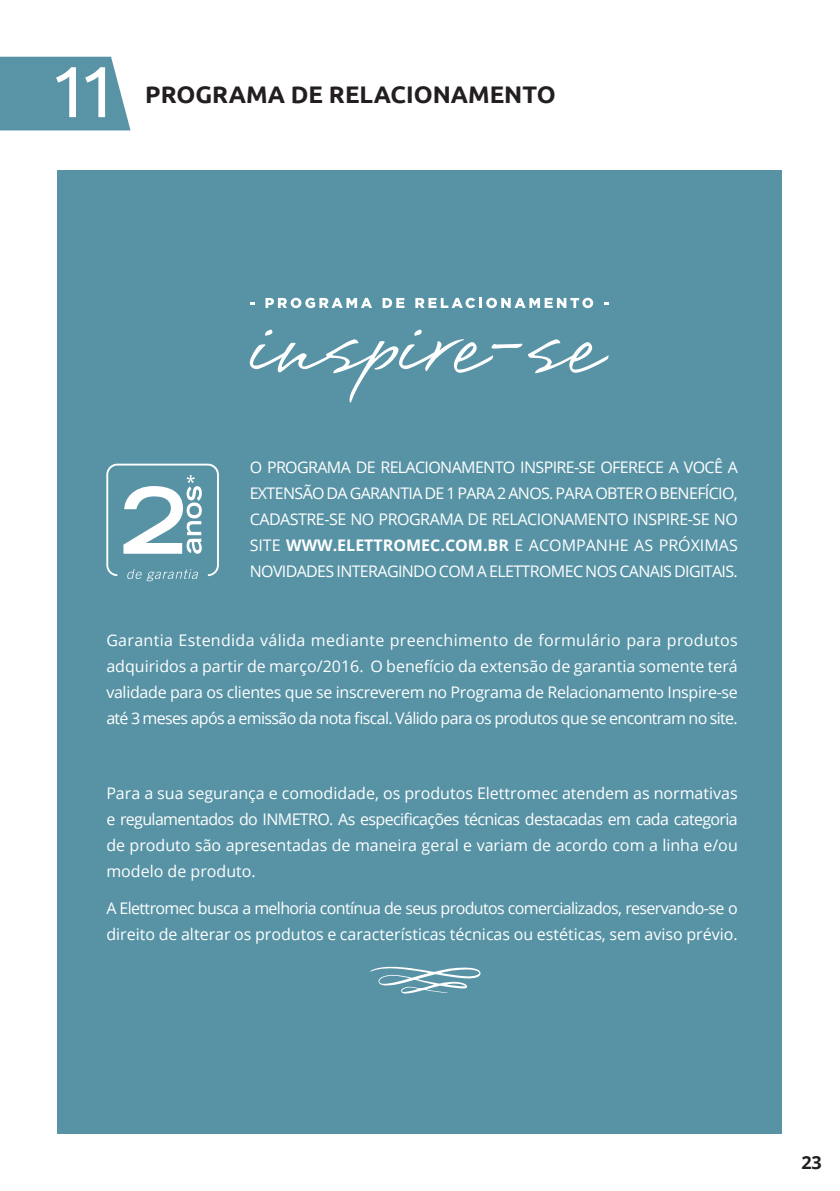
<style>
.page{position:relative;width:840px;height:1191px;background:#fff}
.page>*{position:absolute;margin:0;border:0;box-sizing:border-box;transform-origin:0 0}
.t1{font:72px "Ubuntu";color:#fff}
.titulo{font:700 24px "Ubuntu";color:#231f20}
.t2{font:700 18px "Open Sans";color:#231f20}
.t3{font:16px/26px "Open Sans";letter-spacing:-.04em;color:#fff;text-align:justify}
.t4{font:16px/26px "Open Sans";letter-spacing:-.02em;color:#fff}
.s1{font-weight:700}
</style>
<div class="page">
<svg style="left:0;top:57px;width:130px;height:73px;background:#639bab"></svg>
<div style="left:58px;top:170px;width:723px;height:963px;background:#5793a5"></div>
<svg style="left:250px;top:302px;width:4px;height:3px"></svg>
<svg style="left:265px;top:298px;width:107px;height:10px"></svg>
<svg style="left:382px;top:298px;width:22px;height:10px"></svg>
<svg style="left:415px;top:298px;width:178px;height:10px"></svg>
<svg style="left:604px;top:302px;width:4px;height:3px"></svg>
<svg style="left:250px;top:330px;width:358px;height:72px"></svg>
<svg style="left:106px;top:463px;width:113px;height:118px"></svg>
<svg style="left:370px;top:966px;width:110px;height:27px"></svg>
<p class="t1" style="left:49px;top:48px;width:71px">11</p>
<p class="titulo" style="left:145px;top:80px;width:411px">PROGRAMA DE RELACIONAMENTO</p>
<p class="t3" style="left:249px;top:454px;width:489px">O PROGRAMA DE RELACIONAMENTO INSPIRE-SE OFERECE A VOCÊ A EXTENSÃO DA GARANTIA DE 1 PARA 2 ANOS. PARA OBTER O BENEFÍCIO, CADASTRE-SE NO PROGRAMA DE RELACIONAMENTO INSPIRE-SE NO SITE <span class="s1">WWW.ELETTROMEC.COM.BR</span> E ACOMPANHE AS PRÓXIMAS NOVIDADES INTERAGINDO COM A ELETTROMEC NOS CANAIS DIGITAIS.</p>
<p class="t3" style="left:106px;top:627px;width:632px">Garantia Estendida válida mediante preenchimento de formulário para produtos adquiridos a partir de março/2016. O benefício da extensão de garantia somente terá validade para os clientes que se inscreverem no Programa de Relacionamento Inspire-se até 3 meses após a emissão da nota fiscal. Válido para os produtos que se encontram no site.</p>
<p class="t3" style="left:106px;top:779px;width:632px">Para a sua segurança e comodidade, os produtos Elettromec atendem as normativas e regulamentados do INMETRO. As especificações técnicas destacadas em cada categoria de produto são apresentadas de maneira geral e variam de acordo com a linha e/ou modelo de produto.</p>
<p class="t4" style="left:106px;top:895px;width:632px">A Elettromec busca a melhoria contínua de seus produtos comercializados, reservando-se o direito de alterar os produtos e características técnicas ou estéticas, sem aviso prévio.</p>
<p class="t2" style="left:800px;top:1150px;width:22px">23</p>
</div>
